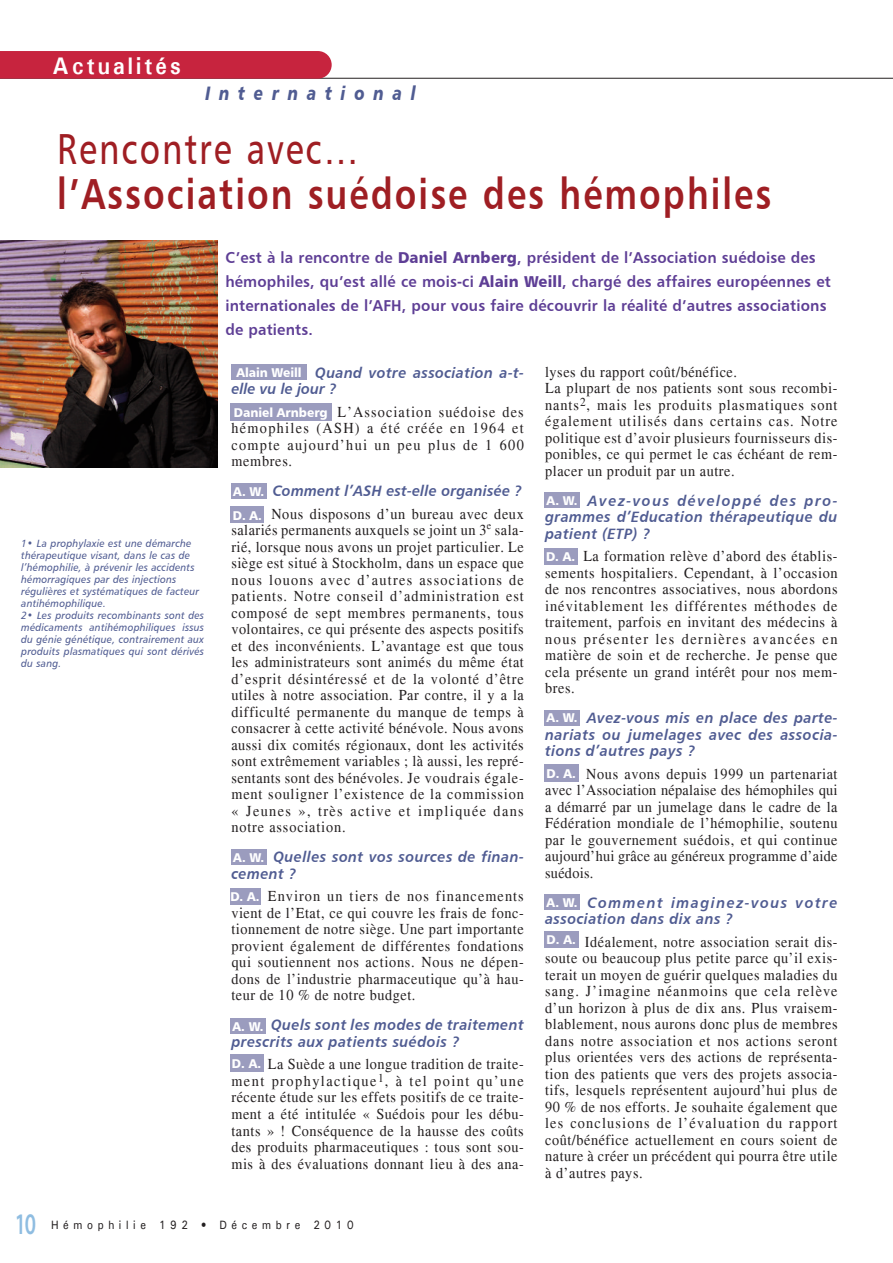
<style>
.page{position:relative;width:893px;height:1263px;background:#fff}
.page>*{position:absolute;margin:0;border:0;box-sizing:border-box;transform-origin:0 0}
.t1{font:43.5px "Humanist 777 BT Bold B";letter-spacing:.06em;color:#9f1e23;scale:.8 1}
.t2{font:43.5px "Humanist 777 BT Roman B";letter-spacing:.055em;color:#9f1e23;scale:.8 1}
.t3{font:600 semi-expanded 30px "Myriad Pro";color:#8fbde1;scale:.65 1}
.t4{font:700 24px "Univers";letter-spacing:.145em;color:#fff;scale:.9 1}
.t5{font:19.5px "Humanist 777 BT Black Italic B";letter-spacing:.555em;color:#505c92;scale:.8 1}
.t6{font:15.75px/24px "Humanist 777 BT Bold B";letter-spacing:.01em;color:#5e3e95;scale:.95 1}
.t7{font:15px/16.5px "Times";letter-spacing:.04em;color:#231f20;text-align:justify;scale:.95 1}
.t8{font:15px/16.5px "Humanist 777 BT Bold Italic B";letter-spacing:.03em;color:#505c92;scale:.95 1}
.t9{font:15px/16.5px "Humanist 777 BT Bold Italic B";letter-spacing:.105em;color:#505c92;scale:.95 1}
.t10{font:15px "Humanist 777 BT Bold Italic B";letter-spacing:.01em;color:#505c92;scale:.95 1}
.t11{font:12.75px "Humanist 777 BT Black B";color:#fff;scale:.95 1}
.t12{font:500 12.15px "Univers";letter-spacing:.44em;color:#231f20;scale:.87 1}
.t13{font:10.5px/12px "Humanist 777 BT Italic B";letter-spacing:.015em;color:#505c92;scale:.95 1}
.s1{font-family:"Humanist 777 BT Black B"}
</style>
<div class="page">
<hr style="left:0;top:78px;width:893px;height:1px;background:#231f20">
<div style="left:0;top:51px;width:332px;height:28px;background:#c7243e"></div>
<div style="left:231px;top:364px;width:76px;height:16px;background:#9b9cbe"></div>
<div style="left:544px;top:492px;width:36px;height:15px;background:#9b9cbe"></div>
<div style="left:231px;top:484px;width:36px;height:15px;background:#9b9cbe"></div>
<div style="left:544px;top:710px;width:36px;height:15px;background:#9b9cbe"></div>
<div style="left:230px;top:404px;width:102px;height:17px;background:#9b9cbe"></div>
<div style="left:230px;top:1018px;width:36px;height:15px;background:#9b9cbe"></div>
<div style="left:231px;top:849px;width:36px;height:15px;background:#9b9cbe"></div>
<div style="left:230px;top:888px;width:30px;height:16px;background:#9b9cbe"></div>
<div style="left:544px;top:764px;width:34px;height:17px;background:#9b9cbe"></div>
<div style="left:231px;top:506px;width:33px;height:17px;background:#9b9cbe"></div>
<div style="left:544px;top:548px;width:33px;height:16px;background:#9b9cbe"></div>
<div style="left:230px;top:1055px;width:33px;height:17px;background:#9b9cbe"></div>
<div style="left:544px;top:894px;width:36px;height:15px;background:#9b9cbe"></div>
<div style="left:544px;top:931px;width:34px;height:17px;background:#9b9cbe"></div>
<img style="left:0;top:240px;width:217px;height:227px">
<h3 class="t4" style="left:53px;top:50px;width:144px">Actualités</h3>
<h3 class="t5" style="left:205px;top:81px;width:265px">International</h3>
<h1 class="t2" style="left:57px;top:121px;width:378px">Rencontre avec…</h1>
<h1 class="t1" style="left:57px;top:166px;width:894px">l’Association suédoise des hémophiles</h1>
<p class="t13" style="left:21px;top:537px;width:194px">1• La prophylaxie est une démarche thérapeutique visant, dans le cas de l’hémophilie, à prévenir les accidents hémorragiques par des injections régulières et systématiques de facteur antihémophilique.<br>2• Les produits recombinants sont des médicaments antihémophiliques issus du génie génétique, contrairement aux produits plasmatiques qui sont dérivés du sang.</p>
<p class="t6" style="left:225px;top:246px;width:639px">C’est à la rencontre de <span class="s1">Daniel Arnberg</span>, président de l’Association suédoise des hémophiles, qu’est allé ce mois-ci <span class="s1">Alain Weill</span>, chargé des affaires européennes et internationales de l’AFH, pour vous faire découvrir la réalité d’autres associations de patients.</p>
<p class="t8" style="left:231px;top:364px;width:309px;text-indent:84px">Quand votre association a-t&shy;elle vu le jour ?</p>
<p class="t7" style="left:231px;top:404px;width:309px;text-indent:106px">L’Association suédoise des hémophiles (ASH) a été créée en 1964 et compte aujourd’hui un peu plus de 1 600 membres.</p>
<p class="t10" style="left:273px;top:482px;width:264px">Comment l’ASH est-elle organisée ?</p>
<p class="t7" style="left:231px;top:506px;width:309px;text-indent:40px">Nous disposons d’un bureau avec deux salariés permanents auxquels se joint un 3<sup>e</sup> sala&shy;rié, lorsque nous avons un projet particulier. Le siège est situé à Stockholm, dans un espace que nous louons avec d’autres associations de patients. Notre conseil d’administration est composé de sept membres permanents, tous volontaires, ce qui présente des aspects positifs et des inconvénients. L’avantage est que tous les administrateurs sont animés du même état d’esprit désintéressé et de la volonté d’être utiles à notre association. Par contre, il y a la difficulté permanente du manque de temps à consacrer à cette activité bénévole. Nous avons aussi dix comités régionaux, dont les activités sont extrêmement variables ; là aussi, les repré&shy;sentants sont des bénévoles. Je voudrais égale&shy;ment souligner l’existence de la commission « Jeunes », très active et impliquée dans notre association.</p>
<p class="t8" style="left:231px;top:848px;width:309px;text-indent:42px">Quelles sont vos sources de finan&shy;cement ?</p>
<p class="t7" style="left:231px;top:888px;width:309px;text-indent:37px">Environ un tiers de nos financements vient de l’Etat, ce qui couvre les frais de fonc&shy;tionnement de notre siège. Une part importante provient également de différentes fondations qui soutiennent nos actions. Nous ne dépen&shy;dons de l’industrie pharmaceutique qu’à hau&shy;teur de 10 % de notre budget.</p>
<p class="t8" style="left:231px;top:1016px;width:309px;text-indent:40px">Quels sont les modes de traitement prescrits aux patients suédois ?</p>
<p class="t7" style="left:231px;top:1056px;width:309px;text-indent:37px">La Suède a une longue tradition de traite&shy;ment prophylactique<sup>1</sup>, à tel point qu’une récente étude sur les effets positifs de ce traite&shy;ment a été intitulée « Suédois pour les débu&shy;tants » ! Conséquence de la hausse des coûts des produits pharmaceutiques : tous sont sou&shy;mis à des évaluations donnant lieu à des ana-</p>
<p class="t11" style="left:236px;top:364px;width:70px">Alain Weill</p>
<p class="t11" style="left:234px;top:405px;width:100px">Daniel Arnberg</p>
<p class="t11" style="left:233px;top:483px;width:34px">A. W.</p>
<p class="t11" style="left:233px;top:507px;width:32px">D. A.</p>
<p class="t11" style="left:233px;top:849px;width:34px">A. W.</p>
<p class="t11" style="left:230px;top:888px;width:32px">D. A.</p>
<p class="t11" style="left:232px;top:1018px;width:34px">A. W.</p>
<p class="t11" style="left:232px;top:1055px;width:32px">D. A.</p>
<p class="t7" style="left:545px;top:363px;width:309px;text-align:left">lyses du rapport coût/bénéfice.<br>La plupart de nos patients sont sous recombi&shy;nants<sup>2</sup>, mais les produits plasmatiques sont également utilisés dans certains cas. Notre politique est d’avoir plusieurs fournisseurs dis&shy;ponibles, ce qui permet le cas échéant de rem&shy;placer un produit par un autre.</p>
<p class="t8" style="left:545px;top:492px;width:309px;text-align:justify;text-indent:43px">Avez-vous développé des pro&shy;grammes d’Education thérapeutique du patient (ETP) ?</p>
<p class="t7" style="left:545px;top:548px;width:309px;text-indent:38px">La formation relève d’abord des établis&shy;sements hospitaliers. Cependant, à l’occasion de nos rencontres associatives, nous abordons inévitablement les différentes méthodes de traitement, parfois en invitant des médecins à nous présenter les dernières avancées en matière de soin et de recherche. Je pense que cela présente un grand intérêt pour nos mem&shy;bres.</p>
<p class="t8" style="left:545px;top:709px;width:309px;text-align:justify;text-indent:42px">Avez-vous mis en place des parte&shy;nariats ou jumelages avec des associa&shy;tions d’autres pays ?</p>
<p class="t7" style="left:545px;top:765px;width:309px;text-indent:41px">Nous avons depuis 1999 un partenariat avec l’Association népalaise des hémophiles qui a démarré par un jumelage dans le cadre de la Fédération mondiale de l’hémophilie, soutenu par le gouvernement suédois, et qui continue aujourd’hui grâce au généreux programme d’aide suédois.</p>
<p class="t9" style="left:545px;top:894px;width:309px;text-indent:43px">Comment imaginez-vous votre association dans dix ans ?</p>
<p class="t7" style="left:545px;top:933px;width:309px;text-indent:40px">Idéalement, notre association serait dis&shy;soute ou beaucoup plus petite parce qu’il exis&shy;terait un moyen de guérir quelques maladies du sang. J’imagine néanmoins que cela relève d’un horizon à plus de dix ans. Plus vraisem&shy;blablement, nous aurons donc plus de membres dans notre association et nos actions seront plus orientées vers des actions de représenta&shy;tion des patients que vers des projets associa&shy;tifs, lesquels représentent aujourd’hui plus de 90 % de nos efforts. Je souhaite également que les conclusions de l’évaluation du rapport coût/bénéfice actuellement en cours soient de nature à créer un précédent qui pourra être utile à d’autres pays.</p>
<p class="t11" style="left:547px;top:492px;width:34px">A. W.</p>
<p class="t11" style="left:546px;top:548px;width:32px">D. A.</p>
<p class="t11" style="left:547px;top:710px;width:34px">A. W.</p>
<p class="t11" style="left:547px;top:765px;width:32px">D. A.</p>
<p class="t11" style="left:547px;top:894px;width:34px">A. W.</p>
<p class="t11" style="left:547px;top:932px;width:32px">D. A.</p>
<h2 class="t3" style="left:15px;top:1213px;width:35px">10</h2>
<p class="t12" style="left:51px;top:1217px;width:349px">Hémophilie 192 • Décembre 2010</p>
</div>
